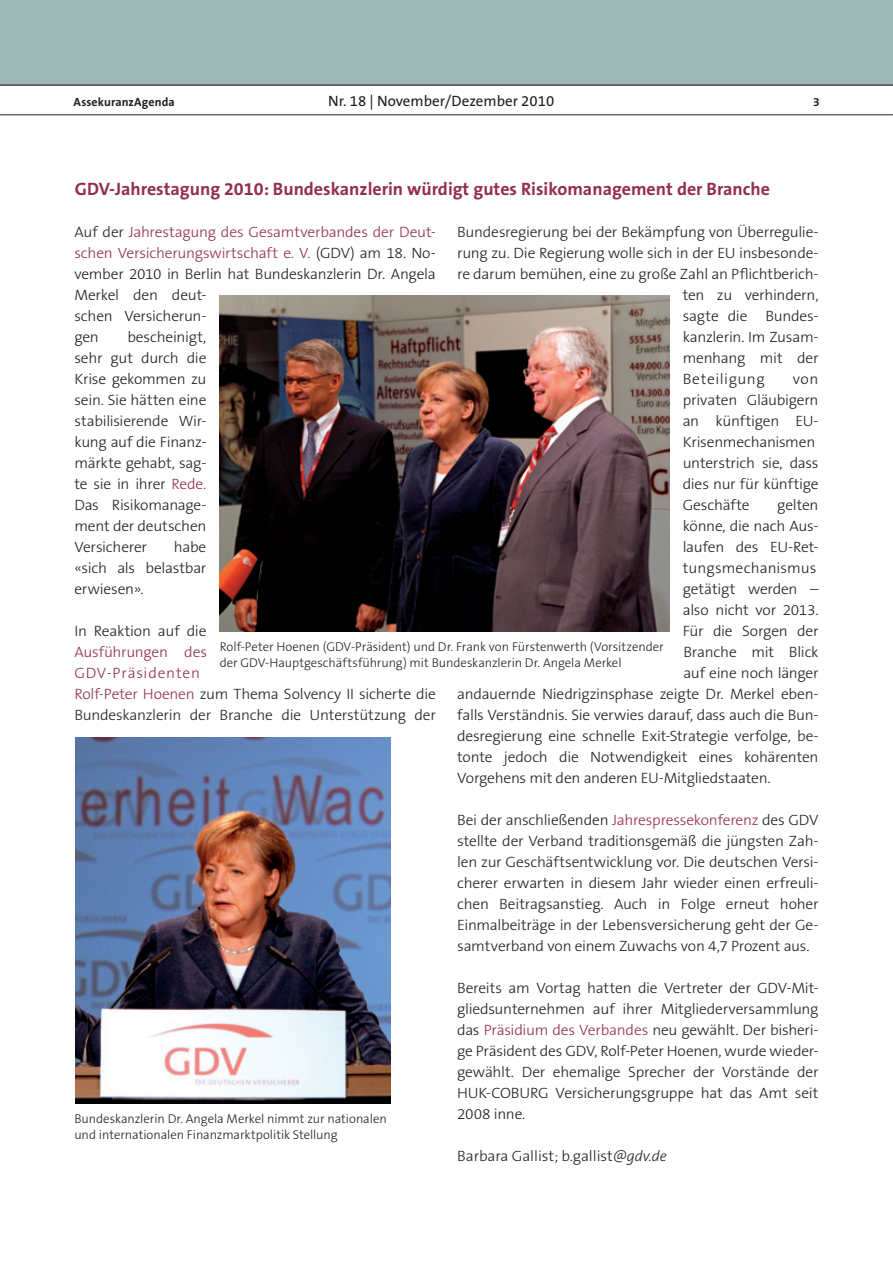
<style>
.page{position:relative;width:893px;height:1263px;background:#fff}
.page>*{position:absolute;margin:0;border:0;box-sizing:border-box;transform-origin:0 0}
.t1{font:700 18px "The Sans B7";color:#942d53}
.t2{font:300 15px/21px "The Sans B3";letter-spacing:-.015em;color:#231f20;text-align:justify}
.t3{font:15px "The Sans B5 Plain";color:#231f20}
.t4{font:300 15px "The Sans B3";letter-spacing:.035em;color:#231f20}
.t5{font:300 12.75px/15.8px "The Sans B3";letter-spacing:-.005em;color:#231f20}
.t6{font:700 12px "The Sans B7";letter-spacing:.01em;color:#231f20}
.s1{color:#942d53}
.s2{font-style:italic}
</style>
<div class="page">
<div style="left:0;top:0;width:893px;height:85px;background:#9db8b7"></div>
<hr style="left:0;top:85px;width:893px;height:1px;background:#231f20">
<hr style="left:0;top:114px;width:893px;height:1px;background:#231f20">
<img style="left:76px;top:737px;width:315px;height:367px">
<img style="left:219px;top:295px;width:451px;height:336px">
<p class="t6" style="left:74px;top:95px;width:103px">AssekuranzAgenda</p>
<p class="t3" style="left:328px;top:93px;width:228px">Nr. 18 | November/Dezember 2010</p>
<p class="t6" style="left:813px;top:95px;width:8px">3</p>
<p class="t1" style="left:75px;top:179px;width:697px">GDV-Jahrestagung 2010: Bundeskanzlerin würdigt gutes Risikomanagement der Branche</p>
<p class="t2" style="left:74px;top:222px;width:363px;text-align:left">Auf der <span class="s1">Jahrestagung des Gesamtverbandes der Deut&shy;schen Versicherungswirtschaft e. V.</span> (GDV) am 18. No&shy;vember 2010 in Berlin hat Bundeskanzlerin Dr. Angela Merkel den deut-<br>schen Versicherun-<br>gen</p>
<p class="t2" style="left:457px;top:222px;width:363px">Bundesregierung bei der Bekämpfung von Überregulie-</p>
<p class="t2" style="left:457px;top:243px;width:363px">rung zu. Die Regierung wolle sich in der EU insbesonde-</p>
<p class="t2" style="left:457px;top:264px;width:363px">re darum bemühen, eine zu große Zahl an Pflichtberich-</p>
<p class="t2" style="left:683px;top:285px;width:137px">ten zu verhindern,</p>
<p class="t2" style="left:683px;top:306px;width:137px">sagte die Bundes-</p>
<p class="t2" style="left:683px;top:327px;width:137px">kanzlerin. Im Zusam-</p>
<p class="t2" style="left:683px;top:348px;width:137px">menhang mit der</p>
<p class="t4" style="left:683px;top:371px;width:84px">Beteiligung</p>
<p class="t2" style="left:74px;top:327px;width:134px;text-indent:53px">bescheinigt, sehr gut durch die Krise gekommen zu sein. Sie hätten eine stabilisierende Wir&shy;kung auf die Finanz&shy;märkte gehabt, sag&shy;te sie in ihrer <span class="s1">Rede.<br></span>Das Risikomanage&shy;ment der deutschen Versicherer</p>
<p class="t2" style="left:683px;top:369px;width:137px;text-align:left;text-indent:110px">von privaten Gläubigern an künftigen EU-<br>Krisenmechanismen unterstrich sie, dass dies nur für künftige<br>Geschäfte</p>
<p class="t2" style="left:777px;top:495px;width:43px">gelten</p>
<p class="t2" style="left:683px;top:516px;width:137px">könne, die nach Aus-</p>
<p class="t2" style="left:683px;top:537px;width:137px">laufen des EU-Ret-</p>
<p class="t2" style="left:683px;top:558px;width:135px">tungsmechanismus</p>
<p class="t2" style="left:683px;top:579px;width:137px">getätigt werden –</p>
<p class="t2" style="left:683px;top:600px;width:137px">also nicht vor 2013.</p>
<p class="t2" style="left:683px;top:621px;width:137px">Für die Sorgen der</p>
<p class="t2" style="left:683px;top:642px;width:137px">Branche mit Blick</p>
<p class="t2" style="left:683px;top:663px;width:137px">auf eine noch länger</p>
<p class="t2" style="left:457px;top:684px;width:363px">andauernde Niedrigzinsphase zeigte Dr. Merkel eben-</p>
<p class="t2" style="left:457px;top:705px;width:363px">falls Verständnis. Sie verwies darauf, dass auch die Bun-</p>
<p class="t2" style="left:457px;top:726px;width:363px">desregierung eine schnelle Exit-Strategie verfolge, be-</p>
<p class="t2" style="left:457px;top:747px;width:363px">tonte jedoch die Notwendigkeit eines kohärenten</p>
<p class="t2" style="left:457px;top:768px;width:315px">Vorgehens mit den anderen EU-Mitgliedstaaten.</p>
<p class="t2" style="left:457px;top:810px;width:363px">Bei der anschließenden <span class="s1">Jahrespressekonferenz</span> des GDV stellte der Verband traditionsgemäß die jüngsten Zah&shy;len zur Geschäftsentwicklung vor. Die deutschen Versi&shy;cherer erwarten in diesem Jahr wieder einen erfreuli&shy;chen Beitragsanstieg. Auch in Folge erneut hoher Einmalbeiträge in der Lebensversicherung geht der Ge&shy;samtverband von einem Zuwachs von 4,7 Prozent aus.</p>
<p class="t2" style="left:457px;top:978px;width:363px">Bereits am Vortag hatten die Vertreter der GDV-Mit&shy;gliedsunternehmen auf ihrer Mitgliederversammlung das <span class="s1">Präsidium des Verbandes</span> neu gewählt. Der bisheri&shy;ge Präsident des GDV, Rolf-Peter Hoenen, wurde wieder&shy;gewählt. Der ehemalige Sprecher der Vorstände der HUK-COBURG Versicherungsgruppe hat das Amt seit 2008 inne.</p>
<p class="t2" style="left:457px;top:1146px;width:211px">Barbara Gallist; b.gallist<span class="s2">@gdv.de</span></p>
<p class="t2" style="left:74px;top:537px;width:133px;text-indent:99px">habe «sich als belastbar erwiesen».</p>
<p class="t2" style="left:74px;top:621px;width:134px">In Reaktion auf die</p>
<p class="t2" style="left:74px;top:642px;width:363px;text-align:left"><span class="s1">Ausführungen des<br>GDV-Präsidenten<br>Rolf-Peter Hoenen</span> zum Thema Solvency II sicherte die Bundeskanzlerin der Branche die Unterstützung der</p>
<p class="t5" style="left:220px;top:639px;width:445px">Rolf-Peter Hoenen (GDV-Präsident) und Dr. Frank von Fürstenwerth (Vorsitzender der GDV-Hauptgeschäftsführung) mit Bundeskanzlerin Dr. Angela Merkel</p>
<p class="t5" style="left:74px;top:1111px;width:314px">Bundeskanzlerin Dr. Angela Merkel nimmt zur nationalen und internationalen Finanzmarktpolitik Stellung</p>
</div>
